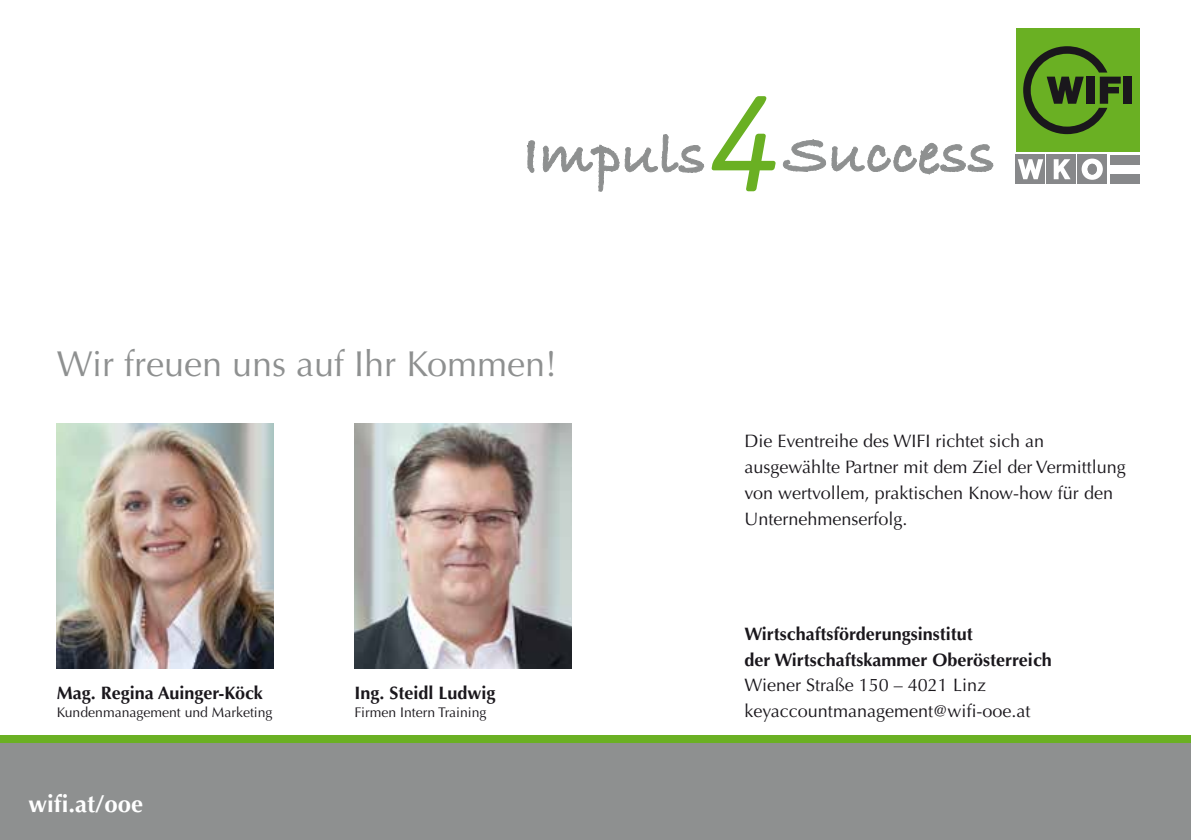
<style>
.page{position:relative;width:1191px;height:840px;background:#fff}
.page>*{position:absolute;margin:0;border:0;box-sizing:border-box;transform-origin:0 0}
.t1{font:36px "Optima LT Std";color:#8e9090}
.t2{font:700 24px "Optima LT Std";color:#fff}
.t3{font:18px/26px "Optima LT Std";color:#1a171c}
.t4{font:700 18px/26px "Optima LT Std";color:#1a171c}
.t5{font:14px "Optima LT Std";color:#1a171c}
</style>
<div class="page">
<div style="left:0;top:742px;width:1191px;height:97px;background:#8e9090"></div>
<div style="left:0;top:734px;width:1191px;height:8px;background:#6ab023"></div>
<img style="left:57px;top:423px;width:217px;height:245px">
<img style="left:354px;top:423px;width:217px;height:245px">
<div style="left:1015px;top:28px;width:124px;height:124px;background:#6ab023"></div>
<div style="left:1077px;top:155px;width:30px;height:29px;background:#87888a"></div>
<div style="left:1046px;top:155px;width:30px;height:29px;background:#87888a"></div>
<svg style="left:1053px;top:159px;width:17px;height:20px"></svg>
<div style="left:1015px;top:155px;width:30px;height:29px;background:#87888a"></div>
<svg style="left:1017px;top:159px;width:26px;height:20px"></svg>
<div style="left:1109px;top:155px;width:30px;height:9px;background:#87888a"></div>
<div style="left:1109px;top:174px;width:30px;height:10px;background:#87888a"></div>
<div style="left:1123px;top:77px;width:8px;height:27px;background:#1a171c"></div>
<svg style="left:1023px;top:46px;width:97px;height:88px"></svg>
<svg style="left:1081px;top:158px;width:21px;height:22px"></svg>
<div style="left:1087px;top:164px;width:9px;height:10px;background:#87888a;border-radius:50%"></div>
<svg style="left:782px;top:139px;width:212px;height:36px"></svg>
<svg style="left:526px;top:140px;width:9px;height:33px"></svg>
<svg style="left:542px;top:96px;width:234px;height:96px"></svg>
<h1 class="t1" style="left:57px;top:343px;width:502px">Wir freuen uns auf Ihr Kommen!</h1>
<p class="t4" style="left:57px;top:679px;width:208px">Mag. Regina Auinger-Köck</p>
<p class="t5" style="left:57px;top:703px;width:217px">Kundenmanagement und Marketing</p>
<h2 class="t2" style="left:28px;top:789px;width:116px">wifi.at/ooe</h2>
<p class="t4" style="left:354px;top:679px;width:143px">Ing. Steidl Ludwig</p>
<p class="t5" style="left:354px;top:703px;width:134px">Firmen Intern Training</p>
<p class="t3" style="left:744px;top:428px;width:383px">Die Eventreihe des WIFI richtet sich an ausgewählte Partner mit dem Ziel der Vermittlung von wertvollem, praktischen Know-how für den Unternehmenserfolg.</p>
<p class="t4" style="left:744px;top:620px;width:309px">Wirtschaftsförderungsinstitut<br>der Wirtschaftskammer Oberösterreich</p>
<p class="t3" style="left:744px;top:671px;width:288px">Wiener Straße 150 – 4021 Linz keyaccountmanagement@wifi-ooe.at</p>
</div>
